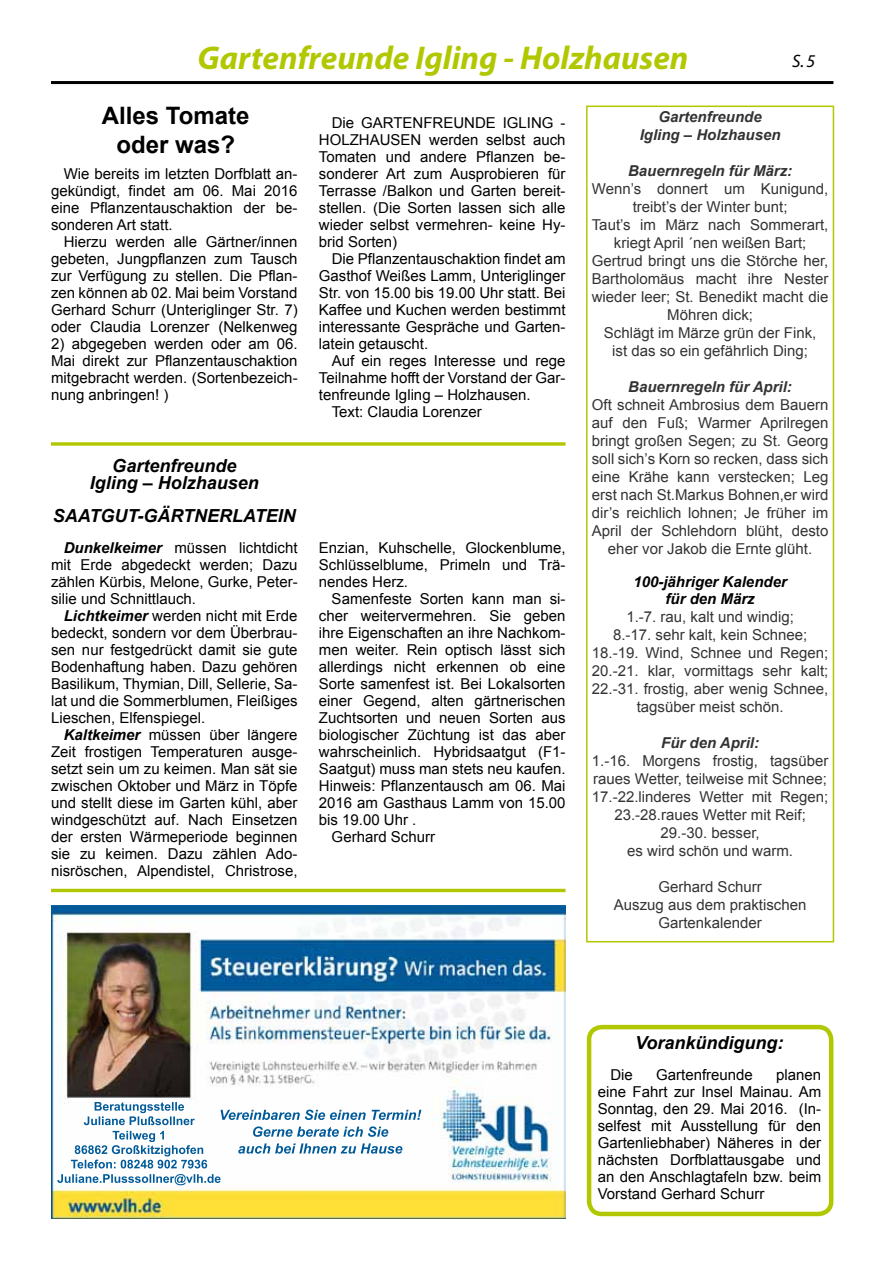
<style>
.page{position:relative;width:893px;height:1263px;background:#fff}
.page>*{position:absolute;margin:0;border:0;box-sizing:border-box;transform-origin:0 0}
.t1{font:italic 700 33px "Myriad Pro";color:#b1c800}
.t2{font:700 24px/28.8px "Arial";color:#000;text-align:center}
.t3{font:italic 700 18px/16.5px "Arial";color:#000;text-align:center}
.t4{font:italic 18px "Myriad Pro";color:#000}
.t5{font:15px/17px "Arial";color:#000;text-align:justify}
.t6{font:15px/18px "Arial";color:#333;text-align:center}
.t7{font:italic 700 15px/18px "Arial";color:#333;text-align:center}
.t8{font:italic 700 15px/16.5px "Arial";color:#000;text-align:center}
.s1{font-weight:700;font-style:italic}
</style>
<div class="page">
<hr style="left:51px;top:81px;width:782px;height:3px;background:#000">
<div style="left:586px;top:106px;width:248px;height:836px;border:2px solid #b1c800"></div>
<hr style="left:51px;top:889px;width:515px;height:3px;background:#b4c205">
<div style="left:587px;top:1025px;width:246px;height:191px;border:4px solid #b1c800;border-radius:13px"></div>
<img style="left:51px;top:906px;width:515px;height:312px">
<svg style="left:51px;top:442px;width:515px;height:4px;background:#bccf27"></svg>
<h1 class="t1" style="left:197px;top:37px;width:492px">Gartenfreunde Igling - Holzhausen</h1>
<p class="t4" style="left:792px;top:49px;width:25px">S.5</p>
<p class="t7" style="left:640px;top:108px;width:142px">Gartenfreunde<br>Igling – Holzhausen</p>
<p class="t7" style="left:628px;top:162px;width:166px">Bauernregeln für März:</p>
<p class="t6" style="left:592px;top:180px;width:238px">Wenn’s donnert um Kunigund, treibt’s der Winter bunt;<br>Taut’s im März nach Sommerart, kriegt April ´nen weißen Bart;<br>Gertrud bringt uns die Störche her,<br>Bartholomäus macht ihre Nester wieder leer; St. Benedikt macht die<br>Möhren dick;<br>Schlägt im Märze grün der Fink,<br>ist das so ein gefährlich Ding;</p>
<p class="t7" style="left:628px;top:378px;width:165px">Bauernregeln für April:</p>
<p class="t6" style="left:592px;top:396px;width:238px">Oft schneit Ambrosius dem Bauern auf den Fuß; Warmer Aprilregen bringt großen Segen; zu St. Georg soll sich’s Korn so recken, dass sich eine Krähe kann verstecken; Leg erst nach St.Markus Bohnen,er wird dir’s reichlich lohnen; Je früher im April der Schlehdorn blüht, desto eher vor Jakob die Ernte glüht.</p>
<p class="t8" style="left:633px;top:574px;width:155px">100-jähriger Kalender für den März</p>
<p class="t6" style="left:592px;top:608px;width:238px">1.-7. rau, kalt und windig;<br>8.-17. sehr kalt, kein Schnee;<br>18.-19. Wind, Schnee und Regen;<br>20.-21. klar, vormittags sehr kalt;<br>22.-31. frostig, aber wenig Schnee, tagsüber meist schön.</p>
<p class="t7" style="left:661px;top:734px;width:99px">Für den April:</p>
<p class="t6" style="left:592px;top:752px;width:238px">1.-16. Morgens frostig, tagsüber raues Wetter, teilweise mit Schnee;<br>17.-22.linderes Wetter mit Regen;<br>23.-28.raues Wetter mit Reif;<br>29.-30. besser,<br>es wird schön und warm.</p>
<p class="t6" style="left:614px;top:878px;width:194px">Gerhard Schurr<br>Auszug aus dem praktischen<br>Gartenkalender</p>
<h2 class="t2" style="left:102px;top:102px;width:149px">Alles Tomate oder was?</h2>
<p class="t5" style="left:51px;top:165px;width:248px;text-indent:13px">Wie bereits im letzten Dorfblatt an&shy;gekündigt, findet am 06. Mai 2016 eine Pflanzentauschaktion der be&shy;sonderen Art statt.</p>
<p class="t5" style="left:51px;top:233px;width:248px;text-indent:13px">Hierzu werden alle Gärtner/innen gebeten, Jungpflanzen zum Tausch zur Verfügung zu stellen. Die Pflan&shy;zen können ab 02. Mai beim Vorstand Gerhard Schurr (Unteriglinger Str. 7) oder Claudia Lorenzer (Nelkenweg</p>
<p class="t5" style="left:51px;top:335px;width:248px">2) abgegeben werden oder am 06.<br>Mai direkt zur Pflanzentauschaktion mitgebracht werden. (Sortenbezeich&shy;nung anbringen! )</p>
<p class="t5" style="left:319px;top:114px;width:248px;text-indent:13px">Die GARTENFREUNDE IGLING - HOLZHAUSEN werden selbst auch Tomaten und andere Pflanzen be&shy;sonderer Art zum Ausprobieren für Terrasse /Balkon und Garten bereit&shy;stellen. (Die Sorten lassen sich alle wieder selbst vermehren- keine Hy&shy;brid Sorten)</p>
<p class="t5" style="left:319px;top:250px;width:248px;text-indent:13px">Die Pflanzentauschaktion findet am Gasthof Weißes Lamm, Unteriglinger Str. von 15.00 bis 19.00 Uhr statt. Bei Kaffee und Kuchen werden bestimmt interessante Gespräche und Garten&shy;latein getauscht.</p>
<p class="t5" style="left:332px;top:352px;width:235px">Auf ein reges Interesse und rege</p>
<p class="t5" style="left:319px;top:369px;width:248px">Teilnahme hofft der Vorstand der Gar-</p>
<p class="t5" style="left:319px;top:386px;width:213px">tenfreunde Igling – Holzhausen.</p>
<p class="t5" style="left:332px;top:403px;width:152px">Text: Claudia Lorenzer</p>
<p class="t3" style="left:90px;top:458px;width:171px">Gartenfreunde<br>Igling – Holzhausen</p>
<p class="t3" style="left:53px;top:508px;width:244px">SAATGUT-GÄRTNERLATEIN</p>
<p class="t5" style="left:51px;top:539px;width:248px;text-indent:13px"><span class="s1">Dunkelkeimer</span> müssen lichtdicht mit Erde abgedeckt werden; Dazu zählen Kürbis, Melone, Gurke, Peter&shy;silie und Schnittlauch.</p>
<p class="t5" style="left:51px;top:607px;width:248px;text-indent:13px"><span class="s1">Lichtkeimer</span> werden nicht mit Erde bedeckt, sondern vor dem Überbrau&shy;sen nur festgedrückt damit sie gute Bodenhaftung haben. Dazu gehören Basilikum, Thymian, Dill, Sellerie, Sa&shy;lat und die Sommerblumen, Fleißiges Lieschen, Elfenspiegel.</p>
<p class="t5" style="left:51px;top:726px;width:248px;text-indent:13px"><span class="s1">Kaltkeimer</span> müssen über längere Zeit frostigen Temperaturen ausge&shy;setzt sein um zu keimen. Man sät sie zwischen Oktober und März in Töpfe und stellt diese im Garten kühl, aber windgeschützt auf. Nach Einsetzen der ersten Wärmeperiode beginnen sie zu keimen. Dazu zählen Ado&shy;nisröschen, Alpendistel, Christrose,</p>
<p class="t5" style="left:319px;top:539px;width:248px">Enzian, Kuhschelle, Glockenblume, Schlüsselblume, Primeln und Trä&shy;nendes Herz.</p>
<p class="t5" style="left:332px;top:590px;width:235px">Samenfeste Sorten kann man si-</p>
<p class="t5" style="left:319px;top:607px;width:248px">cher weitervermehren. Sie geben</p>
<p class="t5" style="left:319px;top:624px;width:248px">ihre Eigenschaften an ihre Nachkom-</p>
<p class="t5" style="left:319px;top:641px;width:248px">men weiter. Rein optisch lässt sich</p>
<p class="t5" style="left:319px;top:658px;width:248px">allerdings nicht erkennen ob eine</p>
<p class="t5" style="left:319px;top:675px;width:248px">Sorte samenfest ist. Bei Lokalsorten</p>
<p class="t5" style="left:319px;top:692px;width:248px">einer Gegend, alten gärtnerischen</p>
<p class="t5" style="left:319px;top:709px;width:248px">Zuchtsorten und neuen Sorten aus</p>
<p class="t5" style="left:319px;top:726px;width:248px">biologischer Züchtung ist das aber</p>
<p class="t5" style="left:319px;top:743px;width:248px">wahrscheinlich. Hybridsaatgut (F1-</p>
<p class="t5" style="left:319px;top:760px;width:248px">Saatgut) muss man stets neu kaufen.</p>
<p class="t5" style="left:319px;top:777px;width:248px">Hinweis: Pflanzentausch am 06. Mai</p>
<p class="t5" style="left:319px;top:794px;width:248px">2016 am Gasthaus Lamm von 15.00</p>
<p class="t5" style="left:319px;top:811px;width:99px">bis 19.00 Uhr .</p>
<p class="t5" style="left:332px;top:828px;width:105px">Gerhard Schurr</p>
<p class="t3" style="left:635px;top:1035px;width:150px">Vorankündigung:</p>
<p class="t5" style="left:610px;top:1066px;width:24px">Die</p>
<p class="t5" style="left:656px;top:1066px;width:98px">Gartenfreunde</p>
<p class="t5" style="left:598px;top:1066px;width:225px;text-indent:178px">planen eine Fahrt zur Insel Mainau. Am Sonntag, den 29. Mai 2016. (In&shy;selfest mit Ausstellung für den Gartenliebhaber) Näheres in der nächsten Dorfblattausgabe und an den Anschlagtafeln bzw. beim Vorstand Gerhard Schurr</p>
</div>
